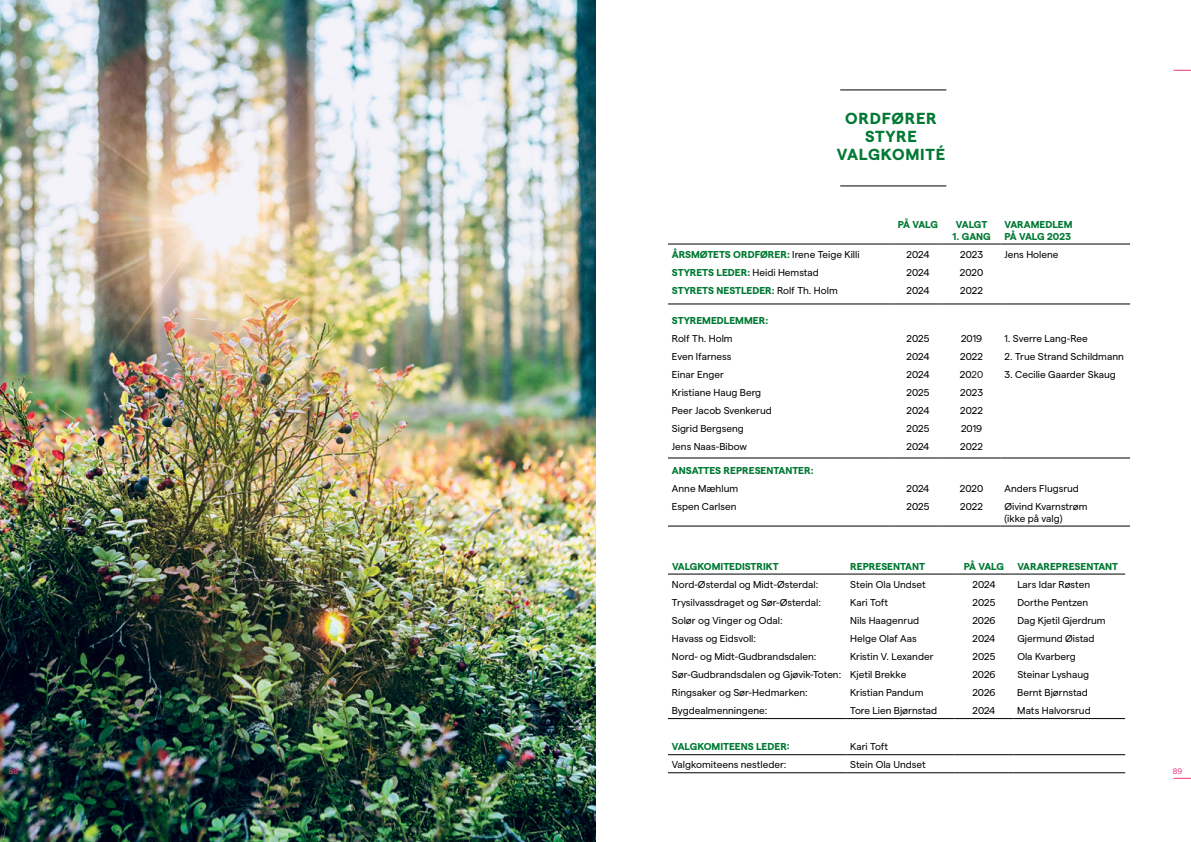
<style>
.page{position:relative;width:1191px;height:842px;background:#fff}
.page>*{position:absolute;margin:0;border:0;box-sizing:border-box;transform-origin:0 0}
.t1{font:700 16px/18px "Matter";letter-spacing:.05em;color:#007933;text-align:center}
.t2{font:10px/12px "Matter";color:#000}
.t3{font:700 10px/12px "Matter";color:#007933}
.t4{font:8px "Matter";color:#ee3780}
.s1{font-weight:400;color:#000}
.s2{color:#232027}
</style>
<div class="page">
<svg style="left:1173px;top:70px;width:18px;height:1px"></svg>
<svg style="left:1173px;top:778px;width:18px;height:1px"></svg>
<img style="left:0;top:0;width:595px;height:842px">
<hr style="left:668px;top:244px;width:225px;height:1px;background:#000">
<hr style="left:893px;top:244px;width:49px;height:1px;background:#000">
<hr style="left:942px;top:244px;width:58px;height:1px;background:#000">
<hr style="left:1000px;top:244px;width:130px;height:1px;background:#000">
<hr style="left:668px;top:304px;width:225px;height:1px;background:#000">
<hr style="left:893px;top:304px;width:49px;height:1px;background:#000">
<hr style="left:942px;top:304px;width:58px;height:1px;background:#000">
<hr style="left:1000px;top:304px;width:130px;height:1px;background:#000">
<hr style="left:668px;top:458px;width:225px;height:1px;background:#000">
<hr style="left:893px;top:458px;width:49px;height:1px;background:#000">
<hr style="left:942px;top:458px;width:58px;height:1px;background:#000">
<hr style="left:1000px;top:458px;width:130px;height:1px;background:#000">
<hr style="left:668px;top:526px;width:225px;height:1px;background:#000">
<hr style="left:893px;top:526px;width:49px;height:1px;background:#000">
<hr style="left:942px;top:526px;width:58px;height:1px;background:#000">
<hr style="left:1000px;top:526px;width:130px;height:1px;background:#000">
<hr style="left:668px;top:754px;width:178px;height:1px;background:#000">
<hr style="left:846px;top:754px;width:108px;height:1px;background:#000">
<hr style="left:954px;top:754px;width:59px;height:1px;background:#000">
<hr style="left:1013px;top:754px;width:112px;height:1px;background:#000">
<hr style="left:668px;top:772px;width:178px;height:1px;background:#000">
<hr style="left:846px;top:772px;width:108px;height:1px;background:#000">
<hr style="left:954px;top:772px;width:59px;height:1px;background:#000">
<hr style="left:1013px;top:772px;width:112px;height:1px;background:#000">
<hr style="left:668px;top:574px;width:178px;height:1px;background:#000">
<hr style="left:846px;top:574px;width:108px;height:1px;background:#000">
<hr style="left:954px;top:574px;width:59px;height:1px;background:#000">
<hr style="left:1013px;top:574px;width:112px;height:1px;background:#000">
<hr style="left:668px;top:718px;width:178px;height:1px;background:#000">
<hr style="left:846px;top:718px;width:108px;height:1px;background:#000">
<hr style="left:954px;top:718px;width:59px;height:1px;background:#000">
<hr style="left:1013px;top:718px;width:112px;height:1px;background:#000">
<hr style="left:840px;top:90px;width:106px;height:1px;background:#000">
<hr style="left:840px;top:186px;width:106px;height:1px;background:#000">
<h1 class="t1" style="left:837px;top:108px;width:110px">ORDFØRER<br>STYRE<br>VALGKOMITÉ</h1>
<p class="t3" style="left:898px;top:218px;width:42px">PÅ VALG</p>
<p class="t3" style="left:956px;top:218px;width:33px">VALGT</p>
<p class="t3" style="left:952px;top:230px;width:40px">1. GANG</p>
<p class="t3" style="left:1004px;top:218px;width:69px">VARAMEDLEM<br>PÅ VALG 2023</p>
<p class="t3" style="left:672px;top:248px;width:189px">ÅRSMØTETS ORDFØRER: <span class="s1">Irene Teige Killi</span></p>
<p class="t2" style="left:906px;top:248px;width:24px">2024</p>
<p class="t2" style="left:960px;top:248px;width:24px">2023</p>
<p class="t2" style="left:1004px;top:248px;width:55px">Jens Holene</p>
<p class="t3" style="left:672px;top:266px;width:148px">STYRETS LEDER: <span class="s1">Heidi Hemstad</span></p>
<p class="t2" style="left:906px;top:266px;width:24px">2024</p>
<p class="t2" style="left:959px;top:266px;width:25px">2020</p>
<p class="t3" style="left:672px;top:284px;width:167px">STYRETS NESTLEDER: <span class="s1">Rolf Th. Holm</span></p>
<p class="t2" style="left:906px;top:284px;width:24px">2024</p>
<p class="t2" style="left:960px;top:284px;width:24px">2022</p>
<p class="t3" style="left:672px;top:314px;width:98px">STYREMEDLEMMER:</p>
<p class="t2" style="left:672px;top:332px;width:62px">Rolf Th. Holm</p>
<p class="t2" style="left:906px;top:332px;width:24px">2025</p>
<p class="t2" style="left:961px;top:332px;width:23px">2019</p>
<p class="t2" style="left:1004px;top:332px;width:85px">1. Sverre Lang-Ree</p>
<p class="t2" style="left:672px;top:350px;width:61px">Even Ifarness</p>
<p class="t2" style="left:906px;top:350px;width:24px">2024</p>
<p class="t2" style="left:960px;top:350px;width:24px">2022</p>
<p class="t2" style="left:1004px;top:350px;width:121px">2. True Strand Schildmann</p>
<p class="t2" style="left:672px;top:368px;width:54px">Einar Enger</p>
<p class="t2" style="left:906px;top:368px;width:24px">2024</p>
<p class="t2" style="left:959px;top:368px;width:25px">20<span class="s2">20</span></p>
<p class="t2" style="left:1004px;top:368px;width:113px">3. Cecilie Gaarder Skaug</p>
<p class="t2" style="left:672px;top:386px;width:91px">Kristiane Haug Berg</p>
<p class="t2" style="left:906px;top:386px;width:24px">2025</p>
<p class="t2" style="left:960px;top:386px;width:24px">2023</p>
<p class="t2" style="left:672px;top:404px;width:101px">Peer Jacob Svenkerud</p>
<p class="t2" style="left:906px;top:404px;width:24px">2024</p>
<p class="t2" style="left:960px;top:404px;width:24px">2022</p>
<p class="t2" style="left:672px;top:422px;width:73px">Sigrid Bergseng</p>
<p class="t2" style="left:906px;top:422px;width:24px">2025</p>
<p class="t2" style="left:961px;top:422px;width:23px">2019</p>
<p class="t2" style="left:672px;top:440px;width:77px">Jens Naas-Bibow</p>
<p class="t2" style="left:906px;top:440px;width:24px">2024</p>
<p class="t2" style="left:960px;top:440px;width:24px">2022</p>
<p class="t3" style="left:672px;top:464px;width:143px">ANSATTES REPRESENTANTER:</p>
<p class="t2" style="left:672px;top:482px;width:68px">Anne Mæhlum</p>
<p class="t2" style="left:906px;top:482px;width:24px">2024</p>
<p class="t2" style="left:959px;top:482px;width:25px">2020</p>
<p class="t2" style="left:1004px;top:482px;width:76px">Anders Flugsrud</p>
<p class="t2" style="left:672px;top:500px;width:66px">Espen Carlsen</p>
<p class="t2" style="left:906px;top:500px;width:24px">2025</p>
<p class="t2" style="left:960px;top:500px;width:24px">2022</p>
<p class="t2" style="left:1004px;top:500px;width:85px">Øivind Kvarnstrøm (ikke på valg)</p>
<p class="t3" style="left:672px;top:560px;width:108px">VALGKOMITEDISTRIKT</p>
<p class="t3" style="left:850px;top:560px;width:76px">REPRESENTANT</p>
<p class="t3" style="left:964px;top:560px;width:42px">PÅ VALG</p>
<p class="t3" style="left:1017px;top:560px;width:102px">VARAREPRESENTANT</p>
<p class="t2" style="left:672px;top:578px;width:148px">Nord-Østerdal og Midt-Østerdal:</p>
<p class="t2" style="left:850px;top:578px;width:77px">Stein Ola Undset</p>
<p class="t2" style="left:972px;top:578px;width:24px">2024</p>
<p class="t2" style="left:1017px;top:578px;width:74px">Lars Idar Røsten</p>
<p class="t2" style="left:672px;top:596px;width:151px">Trysilvassdraget og Sør-Østerdal:</p>
<p class="t2" style="left:850px;top:596px;width:39px">Kari Toft</p>
<p class="t2" style="left:972px;top:596px;width:24px">2025</p>
<p class="t2" style="left:1017px;top:596px;width:72px">Dorthe Pentzen</p>
<p class="t2" style="left:672px;top:614px;width:112px">Solør og Vinger og Odal:</p>
<p class="t2" style="left:850px;top:614px;width:70px">Nils Haagenrud</p>
<p class="t2" style="left:972px;top:614px;width:25px">2026</p>
<p class="t2" style="left:1017px;top:614px;width:90px">Dag Kjetil Gjerdrum</p>
<p class="t2" style="left:672px;top:632px;width:86px">Havass og Eidsvoll:</p>
<p class="t2" style="left:850px;top:632px;width:68px">Helge Olaf Aas</p>
<p class="t2" style="left:972px;top:632px;width:24px">2024</p>
<p class="t2" style="left:1017px;top:632px;width:79px">Gjermund Øistad</p>
<p class="t2" style="left:672px;top:650px;width:146px">Nord- og Midt-Gudbrandsdalen:</p>
<p class="t2" style="left:850px;top:650px;width:85px">Kristin V. Lexander</p>
<p class="t2" style="left:972px;top:650px;width:24px">2025</p>
<p class="t2" style="left:1017px;top:650px;width:60px">Ola Kvarberg</p>
<p class="t2" style="left:672px;top:668px;width:236px">Sør-Gudbrandsdalen og Gjøvik-Toten: Kjetil Brekke</p>
<p class="t2" style="left:972px;top:668px;width:25px">2026</p>
<p class="t2" style="left:1017px;top:668px;width:73px">Steinar Lyshaug</p>
<p class="t2" style="left:672px;top:686px;width:137px">Ringsaker og Sør-Hedmarken:</p>
<p class="t2" style="left:850px;top:686px;width:75px">Kristian Pandum</p>
<p class="t2" style="left:972px;top:686px;width:25px">2026</p>
<p class="t2" style="left:1017px;top:686px;width:72px">Bernt Bjørnstad</p>
<p class="t2" style="left:672px;top:704px;width:97px">Bygdealmenningene:</p>
<p class="t2" style="left:850px;top:704px;width:89px">Tore Lien Bjørnstad</p>
<p class="t2" style="left:972px;top:704px;width:24px">2024</p>
<p class="t2" style="left:1017px;top:704px;width:75px">Mats Halvorsrud</p>
<p class="t3" style="left:672px;top:740px;width:119px">VALGKOMITEENS LEDER:</p>
<p class="t2" style="left:850px;top:740px;width:39px">Kari Toft</p>
<p class="t2" style="left:672px;top:758px;width:116px">Valgkomiteens nestleder:</p>
<p class="t2" style="left:850px;top:758px;width:77px">Stein Ola Undset</p>
<p class="t4" style="left:9px;top:765px;width:11px">88</p>
<p class="t4" style="left:1173px;top:765px;width:11px">89</p>
</div>
